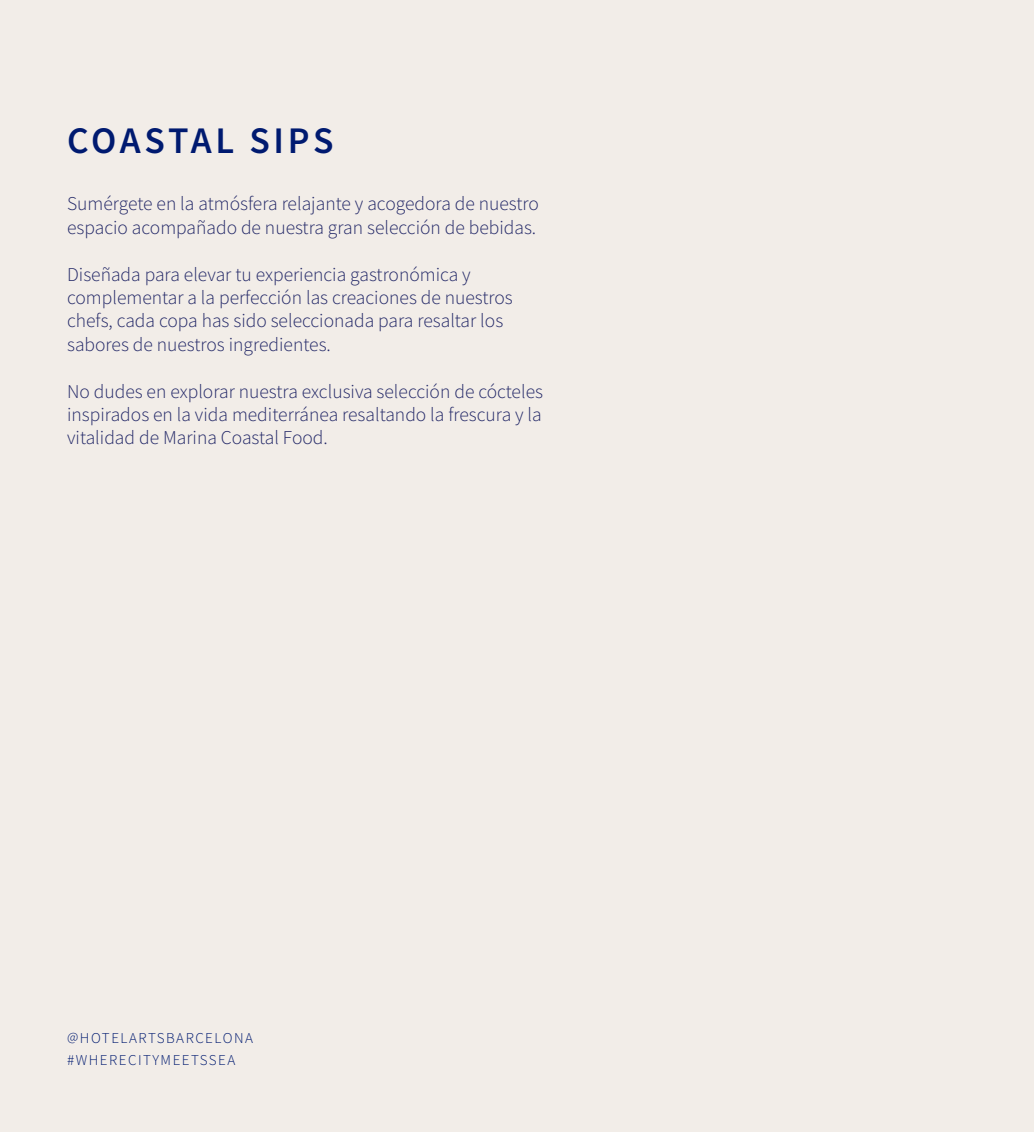
<style>
.page{position:relative;width:1034px;height:1132px;background:#fff}
.page>*{position:absolute;margin:0;border:0;box-sizing:border-box;transform-origin:0 0}
.t1{font:600 37.5px "Source Sans Pro";letter-spacing:.09em;color:#001a70}
.t2{font:300 19.5px/23.4px "Source Sans Pro";color:#242968}
.t3{font:300 15px "Source Sans Pro";letter-spacing:.1em;color:#001a70}
</style>
<div class="page">
<div style="left:0;top:0;width:1032px;height:1131px;background:#f2ede8"></div>
<p class="t1" style="left:67px;top:116px;width:268px">COASTAL SIPS</p>
<p class="t2" style="left:67px;top:192px;width:473px">Sumérgete en la atmósfera relajante y acogedora de nuestro espacio acompañado de nuestra gran selección de bebidas.</p>
<p class="t2" style="left:67px;top:262px;width:405px">Diseñada para elevar tu experiencia gastronómica y</p>
<p class="t2" style="left:67px;top:286px;width:447px">complementar a la perfección las creaciones de nuestros chefs, cada copa has sido seleccionada para resaltar los sabores de nuestros ingredientes.</p>
<p class="t2" style="left:67px;top:379px;width:477px;text-align:justify">No dudes en explorar nuestra exclusiva selección de cócteles inspirados en la vida mediterránea resaltando la frescura y la vitalidad de Marina Coastal Food.</p>
<p class="t3" style="left:67px;top:1028px;width:187px">@HOTELARTSBARCELONA</p>
<p class="t3" style="left:67px;top:1050px;width:170px">#WHERECITYMEETSSEA</p>
</div>
